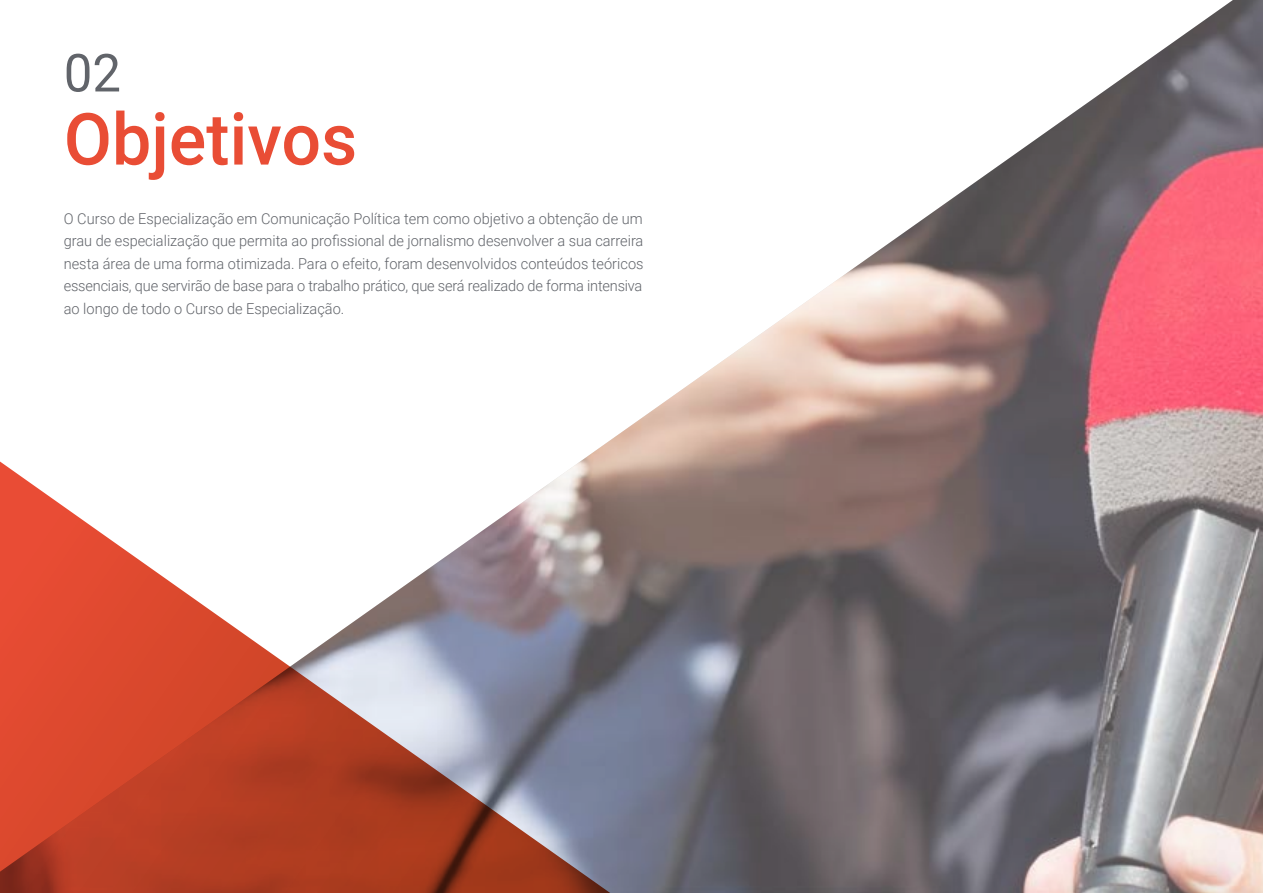
<style>
.page{position:relative;width:1263px;height:893px;background:#fff}
.page>*{position:absolute;margin:0;border:0;box-sizing:border-box;transform-origin:0 0}
.t1{font:500 72px "Roboto";color:#e94d35}
.t2{font:52.5px "Roboto";color:#61646a}
.t3{font:300 15px/22.5px "Roboto";color:#61646a;text-align:justify}
</style>
<div class="page">
<img style="left:602px;top:0;width:661px;height:893px">
<svg style="left:0;top:446px;width:640px;height:447px"></svg>
<h2 class="t2" style="left:64px;top:36px;width:59px">02</h2>
<h1 class="t1" style="left:64px;top:89px;width:295px">Objetivos</h1>
<p class="t3" style="left:64px;top:207px;width:581px">O Curso de Especialização em Comunicação Política tem como objetivo a obtenção de um grau de especialização que permita ao profissional de jornalismo desenvolver a sua carreira nesta área de uma forma otimizada. Para o efeito, foram desenvolvidos conteúdos teóricos essenciais, que servirão de base para o trabalho prático, que será realizado de forma intensiva ao longo de todo o Curso de Especialização.</p>
</div>
